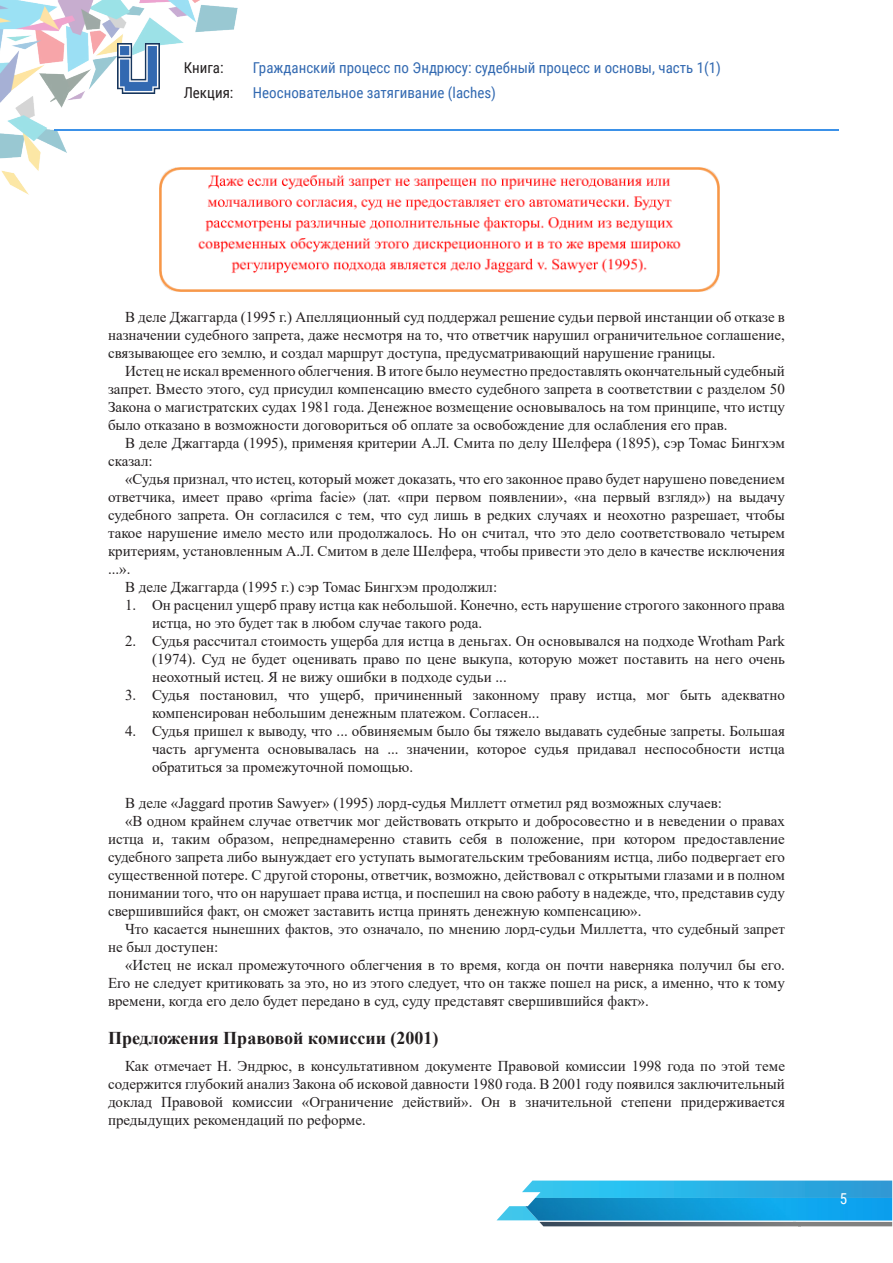
<style>
.page{position:relative;width:893px;height:1263px;background:#fff}
.page>*{position:absolute;margin:0;border:0;box-sizing:border-box;transform-origin:0 0}
.tema{font:700 18px "Times New Roman";color:#231f20}
.t1{font:15px/18px "Times New Roman";color:#231f20;text-align:justify}
.t2{font:15px/25.5px "Roboto Condensed";color:#3269b1}
.t3{font:15px/25.5px "Roboto Condensed";color:#231f20}
.t4{font:15px "Roboto Condensed";color:#fff}
</style>
<div class="page">
<svg style="left:497px;top:1180px;width:395px;height:46px;background:#5bb6d9"></svg>
<img style="left:525px;top:1198px;width:367px;height:22px">
<img style="left:0;top:0;width:238px;height:195px">
<hr style="left:54px;top:129px;width:785px;height:2px;background:#3b91e8">
<img style="left:118px;top:44px;width:41px;height:49px">
<img style="left:159px;top:167px;width:561px;height:125px">
<p class="t3" style="left:184px;top:54px;width:51px">Книга:<br>Лекция:</p>
<p class="t2" style="left:253px;top:54px;width:470px">Гражданский процесс по Эндрюсу: судебный процесс и основы, часть 1(1)<br>Неосновательное затягивание (laches)</p>
<p class="t1" style="left:108px;top:307px;width:678px;text-indent:17px">В деле Джаггарда (1995 г.) Апелляционный суд поддержал решение судьи первой инстанции об отказе в назначении судебного запрета, даже несмотря на то, что ответчик нарушил ограничительное соглашение, связывающее его землю, и создал маршрут доступа, предусматривающий нарушение границы.</p>
<p class="t1" style="left:108px;top:361px;width:678px;text-indent:17px">Истец не искал временного облегчения. В итоге было неуместно предоставлять окончательный судебный запрет. Вместо этого, суд присудил компенсацию вместо судебного запрета в соответствии с разделом 50<br>Закона о магистратских судах 1981 года. Денежное возмещение основывалось на том принципе, что истцу было отказано в возможности договориться об оплате за освобождение для ослабления его прав.</p>
<p class="t1" style="left:108px;top:433px;width:678px;text-indent:17px">В деле Джаггарда (1995), применяя критерии А.Л. Смита по делу Шелфера (1895), сэр Томас Бингхэм сказал:</p>
<p class="t1" style="left:108px;top:469px;width:678px;text-indent:17px">«Судья признал, что истец, который может доказать, что его законное право будет нарушено поведением ответчика, имеет право «prima facie» (лат. «при первом появлении», «на первый взгляд») на выдачу судебного запрета. Он согласился с тем, что суд лишь в редких случаях и неохотно разрешает, чтобы такое нарушение имело место или продолжалось. Но он считал, что это дело соответствовало четырем критериям, установленным А.Л. Смитом в деле Шелфера, чтобы привести это дело в качестве исключения ...».</p>
<p class="t1" style="left:125px;top:577px;width:374px">В деле Джаггарда (1995 г.) сэр Томас Бингхэм продолжил:</p>
<p class="t1" style="left:152px;top:595px;width:634px;text-indent:-27px">1. Он расценил ущерб праву истца как небольшой. Конечно, есть нарушение строгого законного права истца, но это будет так в любом случае такого рода.</p>
<p class="t1" style="left:152px;top:631px;width:634px;text-indent:-27px">2. Судья рассчитал стоимость ущерба для истца в деньгах. Он основывался на подходе Wrotham Park (1974). Суд не будет оценивать право по цене выкупа, которую может поставить на него очень неохотный истец. Я не вижу ошибки в подходе судьи ...</p>
<p class="t1" style="left:152px;top:685px;width:634px;text-indent:-27px">3. Судья постановил, что ущерб, причиненный законному праву истца, мог быть адекватно компенсирован небольшим денежным платежом. Согласен...</p>
<p class="t1" style="left:152px;top:721px;width:634px;text-indent:-27px">4. Судья пришел к выводу, что ... обвиняемым было бы тяжело выдавать судебные запреты. Большая часть аргумента основывалась на ... значении, которое судья придавал неспособности истца обратиться за промежуточной помощью.</p>
<p class="t1" style="left:125px;top:793px;width:598px">В деле «Jaggard против Sawyer» (1995) лорд-судья Миллетт отметил ряд возможных случаев:</p>
<p class="t1" style="left:108px;top:811px;width:678px;text-indent:17px">«В одном крайнем случае ответчик мог действовать открыто и добросовестно и в неведении о правах истца и, таким образом, непреднамеренно ставить себя в положение, при котором предоставление судебного запрета либо вынуждает его уступать вымогательским требованиям истца, либо подвергает его существенной потере. С другой стороны, ответчик, возможно, действовал с открытыми глазами и в полном понимании того, что он нарушает права истца, и поспешил на свою работу в надежде, что, представив суду свершившийся факт, он сможет заставить истца принять денежную компенсацию».</p>
<p class="t1" style="left:108px;top:919px;width:678px;text-indent:17px">Что касается нынешних фактов, это означало, по мнению лорд-судьи Миллетта, что судебный запрет не был доступен:</p>
<p class="t1" style="left:108px;top:955px;width:678px;text-indent:17px">«Истец не искал промежуточного облегчения в то время, когда он почти наверняка получил бы его.<br>Его не следует критиковать за это, но из этого следует, что он также пошел на риск, а именно, что к тому времени, когда его дело будет передано в суд, суду представят свершившийся факт».</p>
<p class="tema" style="left:108px;top:1025px;width:332px">Предложения Правовой комиссии (2001)</p>
<p class="t1" style="left:108px;top:1056px;width:678px;text-indent:17px">Как отмечает Н. Эндрюс, в консультативном документе Правовой комиссии 1998 года по этой теме содержится глубокий анализ Закона об исковой давности 1980 года. В 2001 году появился заключительный доклад Правовой комиссии «Ограничение действий». Он в значительной степени придерживается предыдущих рекомендаций по реформе.</p>
<p class="t4" style="left:840px;top:1188px;width:9px">5</p>
</div>
